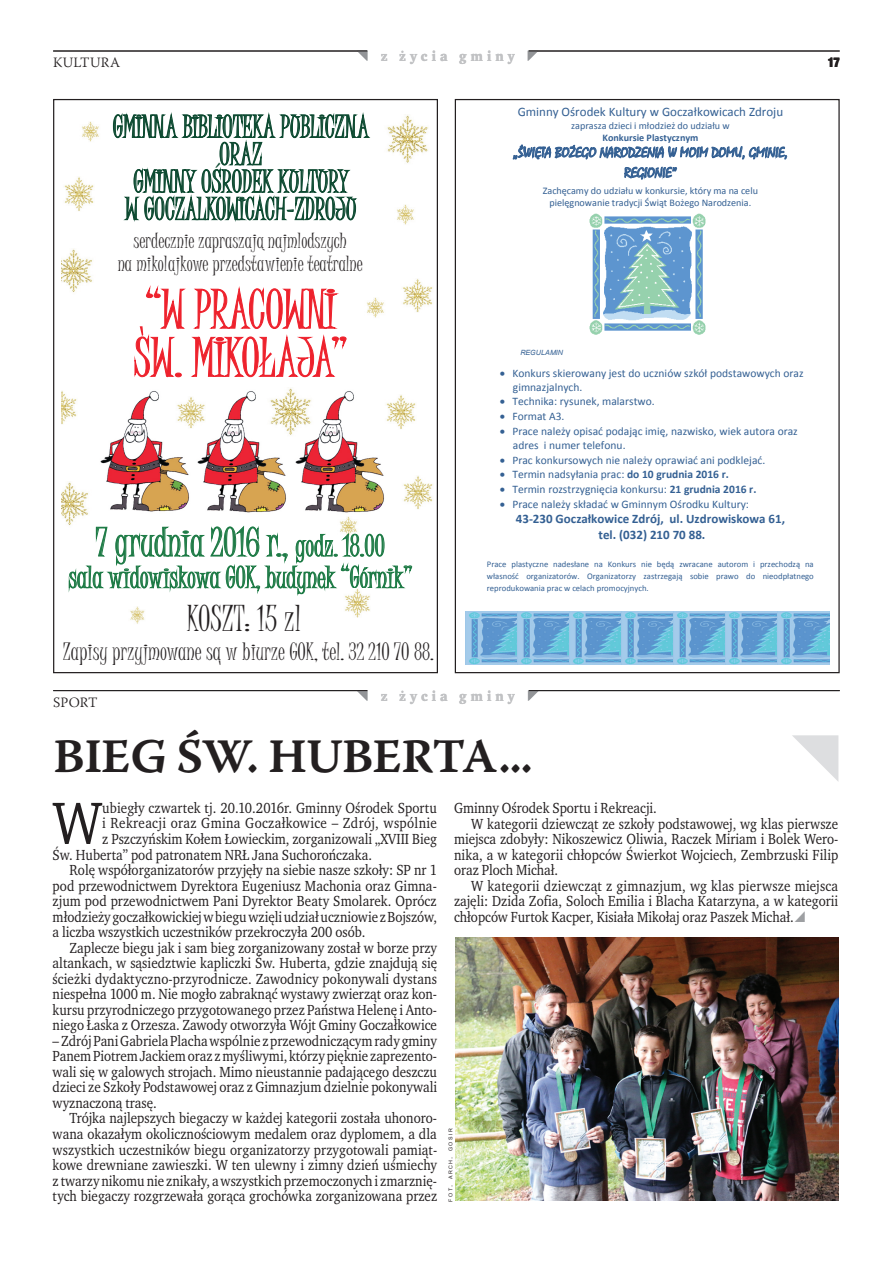
<style>
.page{position:relative;width:893px;height:1263px;background:#fff}
.page>*{position:absolute;margin:0;border:0;box-sizing:border-box;transform-origin:0 0}
.t1{font:61.2px "Wro Text";color:#231f20;scale:.93 1}
.t2{font:52.35px/48.2px "Juice ITC";color:#ee222d}
.t3{font:48px "Warnock Pro Semibold Capt";letter-spacing:-.02em;color:#231f20}
.t4{font:38.7px "Juice ITC";color:#1e7b46}
.t5{font:35.25px "Juice ITC";color:#231f20}
.t6{font:30.15px/27.5px "Juice ITC";color:#0d4a31;text-align:center}
.t7{font:29.1px "Juice ITC";color:#1e7b46}
.t8{font:23.55px "Juice ITC";color:#231f20}
.t9{font:20.55px/23.2px "Juice ITC";color:#231f20;text-align:center}
.t10{font:15px/15.5px "Wro Text";color:#231f20;text-align:justify;scale:.93 1}
.t11{font:15px "Wro Text";letter-spacing:.025em;color:#231f20;scale:.93 1}
.t12{font:14.4px/20.2px "Mistral";color:#346093;text-align:center}
.t13{font:700 14.25px "Wro Text";letter-spacing:.29em;color:#c1c2c4}
.t14{font:300 14.25px "Warnock Pro";letter-spacing:.015em;color:#231f20}
.t15{font:700 14.25px "Wro Head";color:#231f20}
.t16{font:700 13.05px/15.9px "Calibri";color:#346093;text-align:center}
.t17{font:13.05px "Calibri";color:#346093}
.t18{font:11.55px/14.1px "Calibri";color:#346093}
.t19{font:10.05px/12.3px "Calibri";color:#346093;text-align:center}
.t20{font:700 10.05px "Calibri";color:#346093}
.t21{font:8.7px/12.1px "Calibri";color:#346093;text-align:justify}
.t22{font:italic 7.2px "Arial";color:#346093}
.t23{font:5.25px "Arial";letter-spacing:.285em;color:#231f20}
.s1{font-size:29.1px}
.s2{font-weight:700}
.s3{font-size:7.5px}
</style>
<div class="page">
<hr style="left:53px;top:51px;width:314px;height:1px;background:#231f20">
<hr style="left:529px;top:51px;width:311px;height:1px;background:#231f20">
<img style="left:100px;top:391px;width:186px;height:122px">
<img style="left:295px;top:391px;width:89px;height:122px">
<img style="left:264px;top:387px;width:52px;height:52px">
<img style="left:62px;top:249px;width:30px;height:44px">
<img style="left:62px;top:482px;width:26px;height:43px">
<img style="left:403px;top:476px;width:30px;height:33px">
<img style="left:402px;top:279px;width:31px;height:33px">
<img style="left:397px;top:204px;width:17px;height:21px">
<img style="left:340px;top:516px;width:17px;height:9px">
<img style="left:367px;top:297px;width:17px;height:21px">
<img style="left:82px;top:122px;width:17px;height:20px">
<img style="left:130px;top:606px;width:15px;height:18px">
<img style="left:62px;top:391px;width:15px;height:33px">
<img style="left:64px;top:177px;width:30px;height:34px">
<img style="left:387px;top:115px;width:42px;height:48px">
<img style="left:382px;top:395px;width:34px;height:36px">
<svg style="left:69px;top:525px;width:343px;height:71px"></svg>
<img style="left:342px;top:589px;width:31px;height:29px">
<img style="left:174px;top:396px;width:33px;height:34px">
<img style="left:589px;top:213px;width:117px;height:122px">
<img style="left:466px;top:612px;width:363px;height:52px">
<svg style="left:513px;top:144px;width:274px;height:15px"></svg>
<svg style="left:624px;top:166px;width:53px;height:14px"></svg>
<hr style="left:53px;top:690px;width:314px;height:1px;background:#231f20">
<hr style="left:529px;top:690px;width:311px;height:1px;background:#231f20">
<img style="left:456px;top:937px;width:382px;height:264px">
<svg style="left:792px;top:735px;width:46px;height:46px"></svg>
<svg style="left:528px;top:690px;width:11px;height:2px"></svg>
<svg style="left:113px;top:112px;width:256px;height:109px"></svg>
<svg style="left:134px;top:285px;width:213px;height:93px"></svg>
<p class="t14" style="left:53px;top:53px;width:68px">KULTURA</p>
<p class="t13" style="left:381px;top:47px;width:135px">z życia gminy</p>
<p class="t15" style="left:828px;top:53px;width:13px">17</p>
<h3 class="t6" style="left:113px;top:116px;width:258px">GMINNA BIBLIOTEKA PUBLICZNA<br>ORAZ<br>GMINNY OSRODEK KULTURY<br>W GOCZALKOWICACH-ZDROJU</h3>
<h3 class="t9" style="left:118px;top:231px;width:247px">serdecznie zapraszaja najmlodszych<br>na mikolajkowe przedstawienie teatralne</h3>
<h2 class="t2" style="left:134px;top:291px;width:215px">“W PRACOWNI<br>SW. MIKOLAJA”</h2>
<h3 class="t4" style="left:96px;top:517px;width:290px">7 grudnia 2016 r., <span class="s1">godz. 18.00</span></h3>
<h3 class="t7" style="left:69px;top:559px;width:345px">sala widowiskowa GOK, budynek “Górnik”</h3>
<h3 class="t5" style="left:187px;top:596px;width:116px">KOSZT: 15 zl</h3>
<h3 class="t8" style="left:63px;top:637px;width:373px">Zapisy przyjmowane sa w biurze GOK, tel. 32 210 70 88.</h3>
<p class="t17" style="left:518px;top:103px;width:267px">Gminny Ośrodek Kultury w Goczałkowicach Zdroju</p>
<p class="t19" style="left:571px;top:120px;width:160px">zaprasza dzieci i młodzież do udziału w</p>
<p class="t20" style="left:602px;top:132px;width:97px">Konkursie Plastycznym</p>
<p class="t12" style="left:513px;top:143px;width:276px">„ŚWIĘTA BOŻEGO NARODZENIA W MOIM DOMU, GMINIE,<br>REGIONIE”</p>
<p class="t19" style="left:543px;top:185px;width:217px">Zachęcamy do udziału w konkursie, który ma na celu pielęgnowanie tradycji Świąt Bożego Narodzenia.</p>
<p class="t22" style="left:520px;top:348px;width:44px">REGULAMIN</p>
<p class="t18" style="left:513px;top:366px;width:292px;text-indent:-13px">• Konkurs skierowany jest do uczniów szkół podstawowych oraz gimnazjalnych.</p>
<p class="t18" style="left:500px;top:394px;width:156px">• Technika: rysunek, malarstwo.</p>
<p class="t18" style="left:500px;top:409px;width:66px">• Format A3.</p>
<p class="t18" style="left:513px;top:424px;width:286px;text-indent:-13px">• Prace należy opisać podając imię, nazwisko, wiek autora oraz adres i numer telefonu.</p>
<p class="t18" style="left:500px;top:453px;width:267px">• Prac konkursowych nie należy oprawiać ani podklejać.</p>
<p class="t18" style="left:500px;top:467px;width:230px">• Termin nadsyłania prac: <span class="s2">do 10 grudnia 2016 r.</span></p>
<p class="t18" style="left:500px;top:482px;width:258px">• Termin rozstrzygnięcia konkursu: <span class="s2">21 grudnia 2016 r.</span></p>
<p class="t18" style="left:500px;top:497px;width:251px">• Prace należy składać w Gminnym Ośrodku Kultury:</p>
<p class="t16" style="left:516px;top:511px;width:271px">43-230 Goczałkowice Zdrój, ul. Uzdrowiskowa 61, tel. (032) 210 70 88.</p>
<p class="t21" style="left:487px;top:558px;width:328px">Prace plastyczne nadesłane na Konkurs nie będą zwracane autorom i przechodzą na własność organizatorów. Organizatorzy zastrzegają sobie prawo do nieodpłatnego reprodukowania prac w celach promocyjnych.</p>
<p class="t14" style="left:53px;top:694px;width:26px">SPORT</p>
<p class="t13" style="left:381px;top:687px;width:135px">z życia gminy</p>
<h3 class="t3" style="left:53px;top:728px;width:58px">Bieg</h3>
<h3 class="t3" style="left:176px;top:728px;width:358px">ŚW. HUBERTA...</h3>
<h1 class="t1" style="left:53px;top:785px;width:55px">W</h1>
<p class="t10" style="left:102px;top:800px;width:361px">ubiegły czwartek tj. 20.10.2016r. Gminny Ośrodek Sportu</p>
<p class="t11" style="left:102px;top:814px;width:361px">i Rekreacji oraz Gmina Goczałkowice – Zdrój, wspólnie</p>
<p class="t10" style="left:102px;top:831px;width:361px">z Pszczyńskim Kołem Łowieckim, zorganizowali „XVIII Bieg</p>
<p class="t10" style="left:53px;top:847px;width:345px">Św. Huberta” pod patronatem NRŁ Jana Suchorończaka.</p>
<p class="t10" style="left:70px;top:862px;width:397px">Rolę współorganizatorów przyjęły na siebie nasze szkoły: SP nr 1</p>
<p class="t10" style="left:53px;top:878px;width:415px">pod przewodnictwem Dyrektora Eugeniusz Machonia oraz Gimna-</p>
<p class="t10" style="left:53px;top:893px;width:414px">zjum pod przewodnictwem Pani Dyrektor Beaty Smolarek. Oprócz</p>
<p class="t10" style="left:53px;top:909px;width:415px">młodzieży goczałkowickiej w biegu wzięli udział uczniowie z Bojszów,</p>
<p class="t10" style="left:53px;top:924px;width:338px">a liczba wszystkich uczestników przekroczyła 200 osób.</p>
<p class="t10" style="left:70px;top:940px;width:397px">Zaplecze biegu jak i sam bieg zorganizowany został w borze przy</p>
<p class="t10" style="left:53px;top:955px;width:415px">altankach, w sąsiedztwie kapliczki Św. Huberta, gdzie znajdują się</p>
<p class="t10" style="left:53px;top:971px;width:415px">ścieżki dydaktyczno-przyrodnicze. Zawodnicy pokonywali dystans</p>
<p class="t10" style="left:53px;top:986px;width:415px">niespełna 1000 m. Nie mogło zabraknąć wystawy zwierząt oraz kon-</p>
<p class="t10" style="left:53px;top:1002px;width:415px">kursu przyrodniczego przygotowanego przez Państwa Helenę i Anto-</p>
<p class="t10" style="left:53px;top:1017px;width:415px">niego Łaska z Orzesza. Zawody otworzyła Wójt Gminy Goczałkowice</p>
<p class="t10" style="left:53px;top:1033px;width:415px">– Zdrój Pani Gabriela Placha wspólnie z przewodniczącym rady gminy Panem Piotrem Jackiem oraz z myśliwymi, którzy pięknie zaprezento&shy;wali się w galowych strojach. Mimo nieustannie padającego deszczu dzieci ze Szkoły Podstawowej oraz z Gimnazjum dzielnie pokonywali wyznaczoną trasę.</p>
<p class="t10" style="left:53px;top:1111px;width:415px;text-indent:17px">Trójka najlepszych biegaczy w każdej kategorii została uhonoro&shy;wana okazałym okolicznościowym medalem oraz dyplomem, a dla wszystkich uczestników biegu organizatorzy przygotowali pamiąt&shy;kowe drewniane zawieszki. W ten ulewny i zimny dzień uśmiechy z twarzy nikomu nie znikały, a wszystkich przemoczonych i zmarznię&shy;tych biegaczy rozgrzewała gorąca grochówka zorganizowana przez</p>
<p class="t10" style="left:454px;top:800px;width:220px">Gminny Ośrodek Sportu i Rekreacji.</p>
<p class="t10" style="left:471px;top:816px;width:396px">W kategorii dziewcząt ze szkoły podstawowej, wg klas pierwsze</p>
<p class="t10" style="left:454px;top:831px;width:415px">miejsca zdobyły: Nikoszewicz Oliwia, Raczek Miriam i Bolek Wero-</p>
<p class="t10" style="left:454px;top:847px;width:415px">nika, a w kategorii chłopców Świerkot Wojciech, Zembrzuski Filip</p>
<p class="t10" style="left:454px;top:862px;width:114px">oraz Ploch Michał.</p>
<p class="t10" style="left:471px;top:878px;width:396px">W kategorii dziewcząt z gimnazjum, wg klas pierwsze miejsca</p>
<p class="t10" style="left:454px;top:893px;width:415px">zajęli: Dzida Zofia, Soloch Emilia i Blacha Katarzyna, a w kategorii</p>
<p class="t10" style="left:454px;top:909px;width:367px">chłopców Furtok Kacper, Kisiała Mikołaj oraz Paszek Michał.</p>
<p class="t23" style="left:447px;top:1201px;width:75px;rotate:-90deg">fot<span class="s3">.</span> arch<span class="s3">.</span> gosir</p>
</div>
